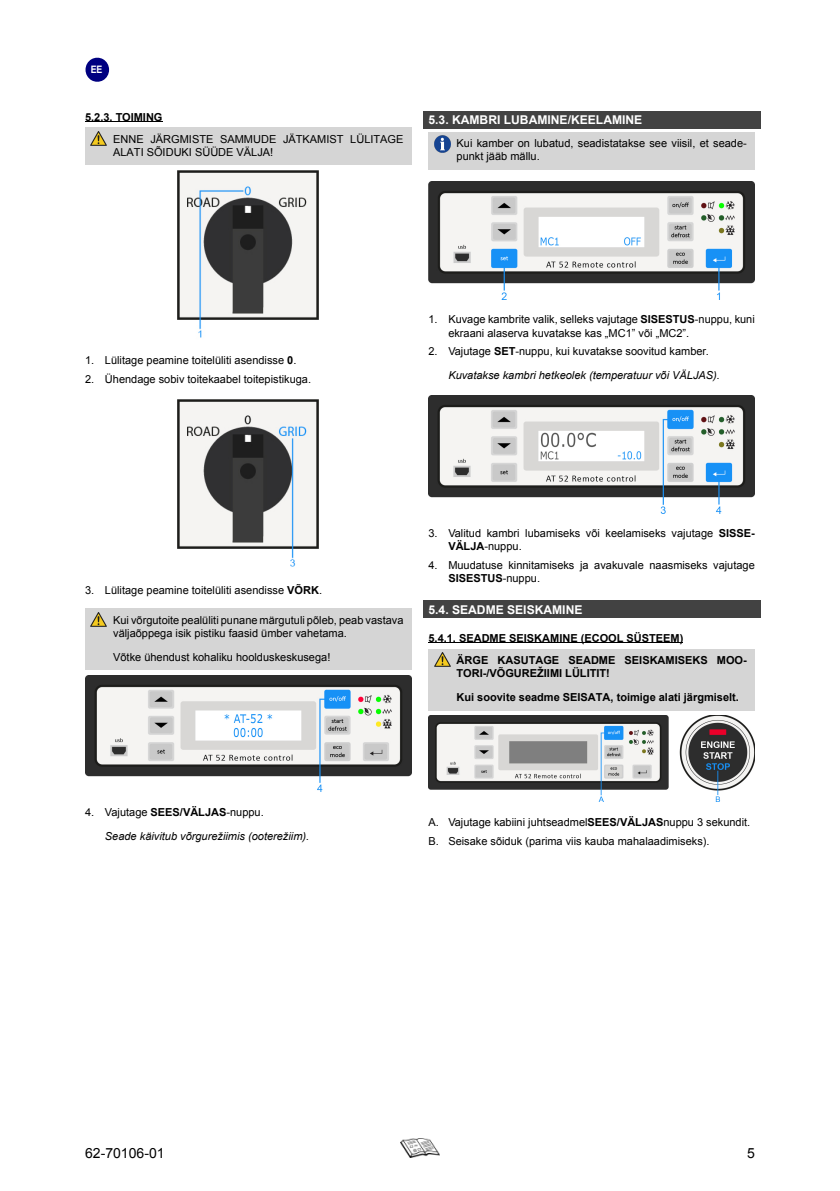
<style>
.page{position:relative;width:840px;height:1191px;background:#fff}
.page>*{position:absolute;margin:0;border:0;box-sizing:border-box;transform-origin:0 0}
.t1{font:14px "Arial";color:#000}
.t2{font:700 12.2px "Arial";color:#fff}
.t3{font:11px/13.2px "Arial";color:#000}
.t4{font:700 11px/22.2px "Arial";color:#000}
.t5{font:italic 11px "Arial";color:#000}
.t6{font:700 10.2px "Arial";color:#fff;scale:.86 1}
.s1{font-weight:700}
</style>
<div class="page">
<svg style="left:85px;top:57px;width:25px;height:25px"></svg>
<hr style="left:85px;top:121px;width:77px;height:1px;background:#000">
<div style="left:85px;top:128px;width:326px;height:37px;background:#d5d5d5"></div>
<img style="left:91px;top:132px;width:16px;height:14px">
<img style="left:178px;top:170px;width:140px;height:168px">
<img style="left:178px;top:399px;width:140px;height:168px">
<div style="left:85px;top:608px;width:326px;height:62px;background:#d5d5d5"></div>
<img style="left:91px;top:612px;width:16px;height:14px">
<img style="left:85px;top:675px;width:326px;height:116px">
<div style="left:422px;top:111px;width:338px;height:17px;background:#424242"></div>
<div style="left:428px;top:132px;width:326px;height:37px;background:#d5d5d5"></div>
<img style="left:434px;top:136px;width:16px;height:16px">
<img style="left:428px;top:182px;width:326px;height:117px">
<img style="left:428px;top:396px;width:326px;height:117px">
<div style="left:422px;top:600px;width:338px;height:18px;background:#424242"></div>
<hr style="left:428px;top:642px;width:255px;height:1px;background:#000">
<div style="left:428px;top:648px;width:326px;height:62px;background:#d5d5d5"></div>
<img style="left:434px;top:653px;width:16px;height:13px">
<img style="left:428px;top:715px;width:326px;height:86px">
<img style="left:400px;top:1138px;width:39px;height:19px">
<p class="t6" style="left:91px;top:63px;width:15px">EE</p>
<p class="t4" style="left:85px;top:106px;width:79px">5.2.3. TOIMING</p>
<p class="t3" style="left:113px;top:132px;width:291px">ENNE JÄRGMISTE SAMMUDE JÄTKAMIST LÜLITAGE<br>ALATI SÕIDUKI SÜÜDE VÄLJA!</p>
<p class="t2" style="left:428px;top:112px;width:215px">5.3. KAMBRI LUBAMINE/KEELAMINE</p>
<p class="t3" style="left:456px;top:136px;width:291px">Kui kamber on lubatud, seadistatakse see viisil, et seade&shy;punkt jääb mällu.</p>
<p class="t3" style="left:85px;top:354px;width:213px">1. Lülitage peamine toitelüliti asendisse <span class="s1">0</span>.</p>
<p class="t3" style="left:85px;top:373px;width:227px">2. Ühendage sobiv toitekaabel toitepistikuga.</p>
<p class="t3" style="left:448px;top:313px;width:308px;text-indent:-20px">1. Kuvage kambrite valik, selleks vajutage <span class="s1">SISESTUS</span>-nuppu, kuni ekraani alaserva kuvatakse kas „MC1” või „MC2”.</p>
<p class="t3" style="left:428px;top:345px;width:281px">2. Vajutage <span class="s1">SET</span>-nuppu, kui kuvatakse soovitud kamber.</p>
<p class="t5" style="left:448px;top:368px;width:273px">Kuvatakse kambri hetkeolek (temperatuur või VÄLJAS).</p>
<p class="t3" style="left:85px;top:583px;width:238px">3. Lülitage peamine toitelüliti asendisse <span class="s1">VÕRK</span>.</p>
<p class="t3" style="left:113px;top:613px;width:292px">Kui võrgutoite pealüliti punane märgutuli põleb, peab vastava väljaõppega isik pistiku faasid ümber vahetama.</p>
<p class="t3" style="left:113px;top:650px;width:218px">Võtke ühendust kohaliku hoolduskeskusega!</p>
<p class="t3" style="left:448px;top:527px;width:308px;text-indent:-20px">3. Valitud kambri lubamiseks või keelamiseks vajutage <span class="s1">SISSE-<br>VÄLJA</span>-nuppu.</p>
<p class="t3" style="left:448px;top:559px;width:308px;text-indent:-20px">4. Muudatuse kinnitamiseks ja avakuvale naasmiseks vajutage<br><span class="s1">SISESTUS</span>-nuppu.</p>
<p class="t2" style="left:428px;top:601px;width:155px">5.4. SEADME SEISKAMINE</p>
<p class="t4" style="left:456px;top:627px;width:291px;text-indent:-28px">5.4.1. SEADME SEISKAMINE (ECOOL SÜSTEEM)<br>ÄRGE KASUTAGE SEADME SEISKAMISEKS MOO-</p>
<p class="t4" style="left:456px;top:662px;width:155px">TORI-/VÕGUREŽIIMI LÜLITIT!</p>
<p class="t4" style="left:456px;top:686px;width:284px">Kui soovite seadme SEISATA, toimige alati järgmiselt.</p>
<p class="t3" style="left:85px;top:805px;width:180px">4. Vajutage <span class="s1">SEES/VÄLJAS</span>-nuppu.</p>
<p class="t5" style="left:105px;top:829px;width:206px">Seade käivitub võrgurežiimis (ooterežiim).</p>
<p class="t3" style="left:428px;top:812px;width:323px;line-height:18.8px">A. Vajutage kabiini juhtseadmel<span class="s1">SEES/VÄLJAS</span>nuppu 3 sekundit.<br>B. Seisake sõiduk (parima viis kauba mahalaadimiseks).</p>
<p class="t1" style="left:85px;top:1143px;width:81px">62-70106-01</p>
<p class="t1" style="left:746px;top:1143px;width:9px">5</p>
</div>
